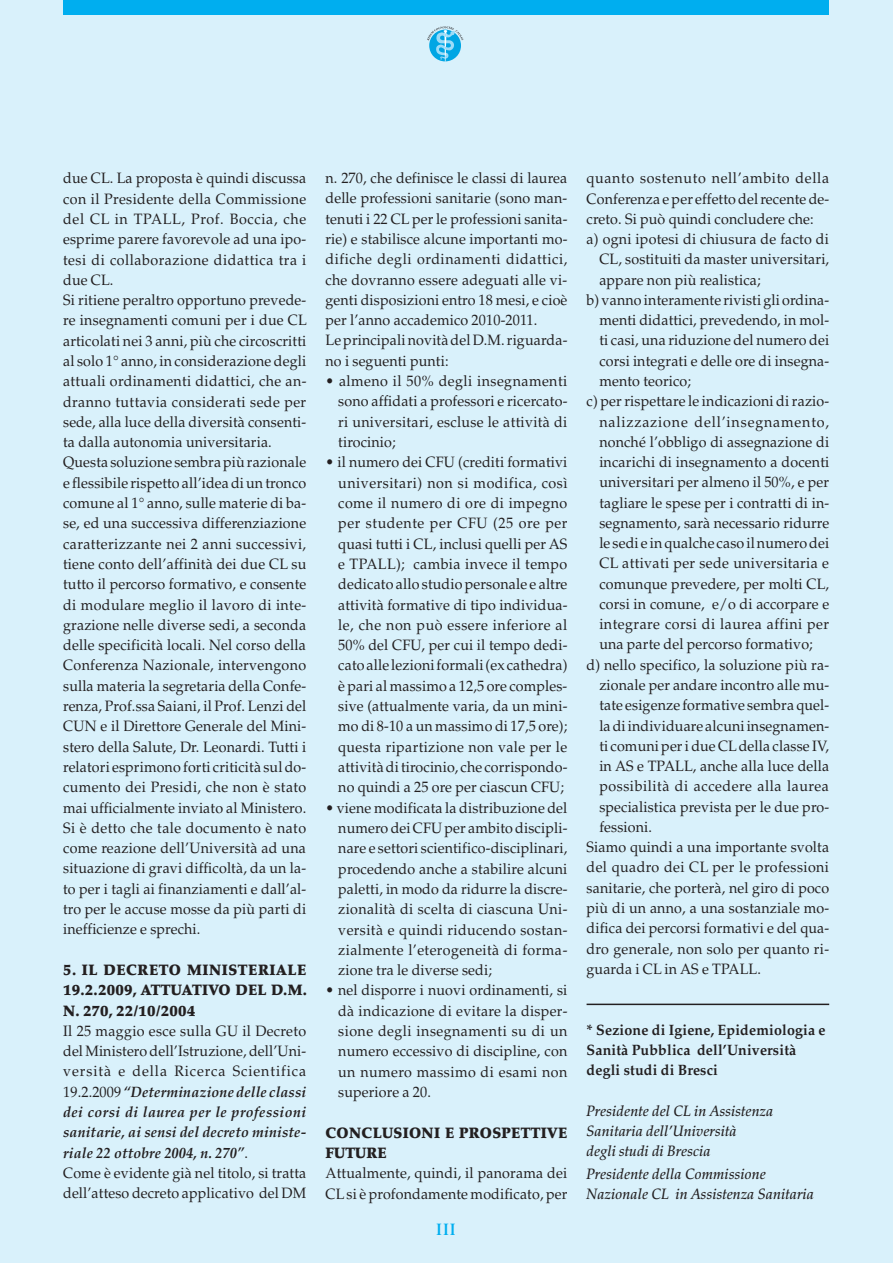
<style>
.page{position:relative;width:893px;height:1263px;background:#d9f1fb}
.page>*{position:absolute;margin:0;border:0;box-sizing:border-box;transform-origin:0 0}
.t1{font:700 16.5px "Palatino";color:#00aeef;scale:.88 1}
.t2{font:15px/20.2px "Palatino LT Std";letter-spacing:.01em;color:#231f20;scale:.95 1}
.t3{font:italic 500 15px/20.2px "Palatino LT Std";letter-spacing:.01em;color:#231f20;scale:.95 1}
.t4{font:900 15px/20.2px "Palatino LT Std";letter-spacing:.025em;color:#231f20;text-align:justify;scale:.95 1}
.t5{font:700 15px/20.2px "Palatino LT Std";letter-spacing:.01em;color:#231f20;scale:.95 1}
.t6{font:15px "Palatino LT Std";letter-spacing:.045em;color:#231f20;scale:.95 1}
.t7{font:15px "Palatino LT Std";letter-spacing:.035em;color:#231f20;scale:.95 1}
.t8{font:15px "Palatino LT Std";letter-spacing:.04em;color:#231f20;scale:.95 1}
.t9{font:15px "Palatino LT Std";letter-spacing:.06em;color:#231f20;scale:.95 1}
.t10{font:15px "Palatino LT Std";letter-spacing:.03em;color:#231f20;scale:.95 1}
.s1{font-weight:700;font-style:italic}
</style>
<div class="page">
<svg style="left:427px;top:26px;width:36px;height:35px"></svg>
<div style="left:63px;top:0;width:766px;height:15px;background:#00aeef"></div>
<hr style="left:587px;top:1003px;width:242px;height:2px;background:#231f20">
<p class="t2" style="left:63px;top:168px;width:258px">due CL. La proposta è quindi discussa con il Presidente della Commissione del CL in TPALL, Prof. Boccia, che esprime parere favorevole ad una ipo&shy;tesi di collaborazione didattica tra i due CL.<br>Si ritiene peraltro opportuno prevede&shy;re insegnamenti comuni per i due CL articolati nei 3 anni, più che circoscritti al solo 1° anno, in considerazione degli attuali ordinamenti didattici, che an&shy;dranno tuttavia considerati sede per sede, alla luce della diversità consenti&shy;ta dalla autonomia universitaria.<br>Questa soluzione sembra più razionale e flessibile rispetto all’idea di un tronco comune al 1° anno, sulle materie di ba&shy;se, ed una successiva differenziazione caratterizzante nei 2 anni successivi, tiene conto dell’affinità dei due CL su tutto il percorso formativo, e consente di modulare meglio il lavoro di inte&shy;grazione nelle diverse sedi, a seconda delle specificità locali. Nel corso della Conferenza Nazionale, intervengono sulla materia la segretaria della Confe&shy;renza, Prof.ssa Saiani, il Prof. Lenzi del CUN e il Direttore Generale del Mini&shy;stero della Salute, Dr. Leonardi. Tutti i relatori esprimono forti criticità sul do&shy;cumento dei Presidi, che non è stato mai ufficialmente inviato al Ministero.<br>Si è detto che tale documento è nato come reazione dell’Università ad una situazione di gravi difficoltà, da un la&shy;to per i tagli ai finanziamenti e dall’al&shy;tro per le accuse mosse da più parti di inefficienze e sprechi.</p>
<p class="t4" style="left:63px;top:960px;width:258px">5. IL DECRETO MINISTERIALE 19.2.2009, ATTUATIVO DEL D.M.<br>N. 270, 22/10/2004</p>
<p class="t2" style="left:63px;top:1021px;width:257px">Il 25 maggio esce sulla GU il Decreto del Ministero dell’Istruzione, dell’Uni&shy;versità e della Ricerca Scientifica 19.2.2009 <span class="s1">“Determinazione delle classi dei corsi di laurea per le professioni sanitarie, ai sensi del decreto ministe&shy;riale 22 ottobre 2004, n. 270”</span>.<br>Come è evidente già nel titolo, si tratta dell’atteso decreto applicativo del DM</p>
<p class="t2" style="left:325px;top:168px;width:256px">n. 270, che definisce le classi di laurea delle professioni sanitarie (sono man&shy;tenuti i 22 CL per le professioni sanita&shy;rie) e stabilisce alcune importanti mo&shy;difiche degli ordinamenti didattici, che dovranno essere adeguati alle vi&shy;genti disposizioni entro 18 mesi, e cioè per l’anno accademico 2010-2011.<br>Le principali novità del D.M. riguarda&shy;no i seguenti punti:</p>
<p class="t2" style="left:338px;top:371px;width:243px;text-align:justify;text-indent:-13px">• almeno il 50% degli insegnamenti sono affidati a professori e ricercato&shy;ri universitari, escluse le attività di tirocinio;</p>
<p class="t2" style="left:338px;top:452px;width:243px;text-align:justify;text-indent:-13px">• il numero dei CFU (crediti formativi universitari) non si modifica, così come il numero di ore di impegno per studente per CFU (25 ore per quasi tutti i CL, inclusi quelli per AS e TPALL); cambia invece il tempo dedicato allo studio personale e altre attività formative di tipo individua&shy;le, che non può essere inferiore al 50% del CFU, per cui il tempo dedi&shy;cato alle lezioni formali (ex cathedra) è pari al massimo a 12,5 ore comples&shy;sive (attualmente varia, da un mini&shy;mo di 8-10 a un massimo di 17,5 ore); questa ripartizione non vale per le attività di tirocinio, che corrispondo&shy;no quindi a 25 ore per ciascun CFU;</p>
<p class="t2" style="left:338px;top:798px;width:243px;text-align:justify;text-indent:-13px">• viene modificata la distribuzione del numero dei CFU per ambito discipli&shy;nare e settori scientifico-disciplinari, procedendo anche a stabilire alcuni paletti, in modo da ridurre la discre&shy;zionalità di scelta di ciascuna Uni&shy;versità e quindi riducendo sostan&shy;zialmente l’eterogeneità di forma&shy;zione tra le diverse sedi;</p>
<p class="t2" style="left:338px;top:980px;width:243px;text-align:justify;text-indent:-13px">• nel disporre i nuovi ordinamenti, si dà indicazione di evitare la disper&shy;sione degli insegnamenti su di un numero eccessivo di discipline, con un numero massimo di esami non superiore a 20.</p>
<p class="t4" style="left:325px;top:1122px;width:256px">CONCLUSIONI E PROSPETTIVE<br>FUTURE</p>
<p class="t2" style="left:325px;top:1163px;width:256px">Attualmente, quindi, il panorama dei<br>CL si è profondamente modificato, per</p>
<p class="t1" style="left:436px;top:1215px;width:23px">III</p>
<p class="t6" style="left:587px;top:169px;width:257px">quanto sostenuto nell’ambito della</p>
<p class="t2" style="left:587px;top:189px;width:257px">Conferenza e per effetto del recente de-</p>
<p class="t2" style="left:587px;top:209px;width:241px">creto. Si può quindi concludere che:</p>
<p class="t2" style="left:587px;top:229px;width:257px">a) ogni ipotesi di chiusura de facto di</p>
<p class="t2" style="left:599px;top:249px;width:243px">CL, sostituiti da master universitari,</p>
<p class="t2" style="left:599px;top:270px;width:171px">appare non più realistica;</p>
<p class="t2" style="left:587px;top:290px;width:257px">b) vanno interamente rivisti gli ordina-</p>
<p class="t2" style="left:599px;top:310px;width:243px">menti didattici, prevedendo, in mol-</p>
<p class="t2" style="left:599px;top:330px;width:243px">ti casi, una riduzione del numero dei</p>
<p class="t2" style="left:599px;top:351px;width:243px">corsi integrati e delle ore di insegna-</p>
<p class="t2" style="left:599px;top:371px;width:98px">mento teorico;</p>
<p class="t2" style="left:587px;top:391px;width:257px">c) per rispettare le indicazioni di razio-</p>
<p class="t9" style="left:599px;top:413px;width:243px">nalizzazione dell’insegnamento,</p>
<p class="t2" style="left:599px;top:432px;width:243px">nonché l’obbligo di assegnazione di</p>
<p class="t2" style="left:599px;top:452px;width:244px">incarichi di insegnamento a docenti</p>
<p class="t2" style="left:599px;top:472px;width:243px">universitari per almeno il 50%, e per</p>
<p class="t2" style="left:599px;top:493px;width:243px">tagliare le spese per i contratti di in-</p>
<p class="t2" style="left:599px;top:513px;width:243px">segnamento, sarà necessario ridurre</p>
<p class="t2" style="left:599px;top:533px;width:243px">le sedi e in qualche caso il numero dei</p>
<p class="t2" style="left:599px;top:553px;width:243px">CL attivati per sede universitaria e</p>
<p class="t2" style="left:599px;top:574px;width:243px">comunque prevedere, per molti CL,</p>
<p class="t2" style="left:599px;top:594px;width:243px">corsi in comune, e/o di accorpare e</p>
<p class="t7" style="left:599px;top:615px;width:244px">integrare corsi di laurea affini per</p>
<p class="t2" style="left:599px;top:634px;width:226px">una parte del percorso formativo;</p>
<p class="t2" style="left:587px;top:655px;width:257px">d) nello specifico, la soluzione più ra-</p>
<p class="t2" style="left:599px;top:675px;width:243px">zionale per andare incontro alle mu-</p>
<p class="t2" style="left:599px;top:695px;width:243px">tate esigenze formative sembra quel-</p>
<p class="t2" style="left:599px;top:716px;width:243px">la di individuare alcuni insegnamen-</p>
<p class="t2" style="left:599px;top:736px;width:243px">ti comuni per i due CL della classe IV,</p>
<p class="t2" style="left:599px;top:756px;width:243px">in AS e TPALL, anche alla luce della</p>
<p class="t8" style="left:599px;top:777px;width:243px">possibilità di accedere alla laurea</p>
<p class="t2" style="left:599px;top:797px;width:243px">specialistica prevista per le due pro-</p>
<p class="t2" style="left:599px;top:817px;width:57px">fessioni.</p>
<p class="t2" style="left:587px;top:837px;width:257px">Siamo quindi a una importante svolta</p>
<p class="t10" style="left:587px;top:858px;width:257px">del quadro dei CL per le professioni</p>
<p class="t2" style="left:587px;top:878px;width:257px">sanitarie, che porterà, nel giro di poco</p>
<p class="t2" style="left:587px;top:898px;width:257px">più di un anno, a una sostanziale mo-</p>
<p class="t2" style="left:587px;top:918px;width:257px">difica dei percorsi formativi e del qua-</p>
<p class="t2" style="left:587px;top:938px;width:257px">dro generale, non solo per quanto ri-</p>
<p class="t2" style="left:587px;top:959px;width:185px">guarda i CL in AS e TPALL.</p>
<p class="t5" style="left:587px;top:1019px;width:253px">* Sezione di Igiene, Epidemiologia e<br>Sanità Pubblica dell’Università degli studi di Bresci</p>
<p class="t3" style="left:587px;top:1101px;width:198px">Presidente del CL in Assistenza<br>Sanitaria dell’Università<br>degli studi di Brescia</p>
<p class="t3" style="left:587px;top:1164px;width:241px">Presidente della Commissione<br>Nazionale CL in Assistenza Sanitaria</p>
</div>
